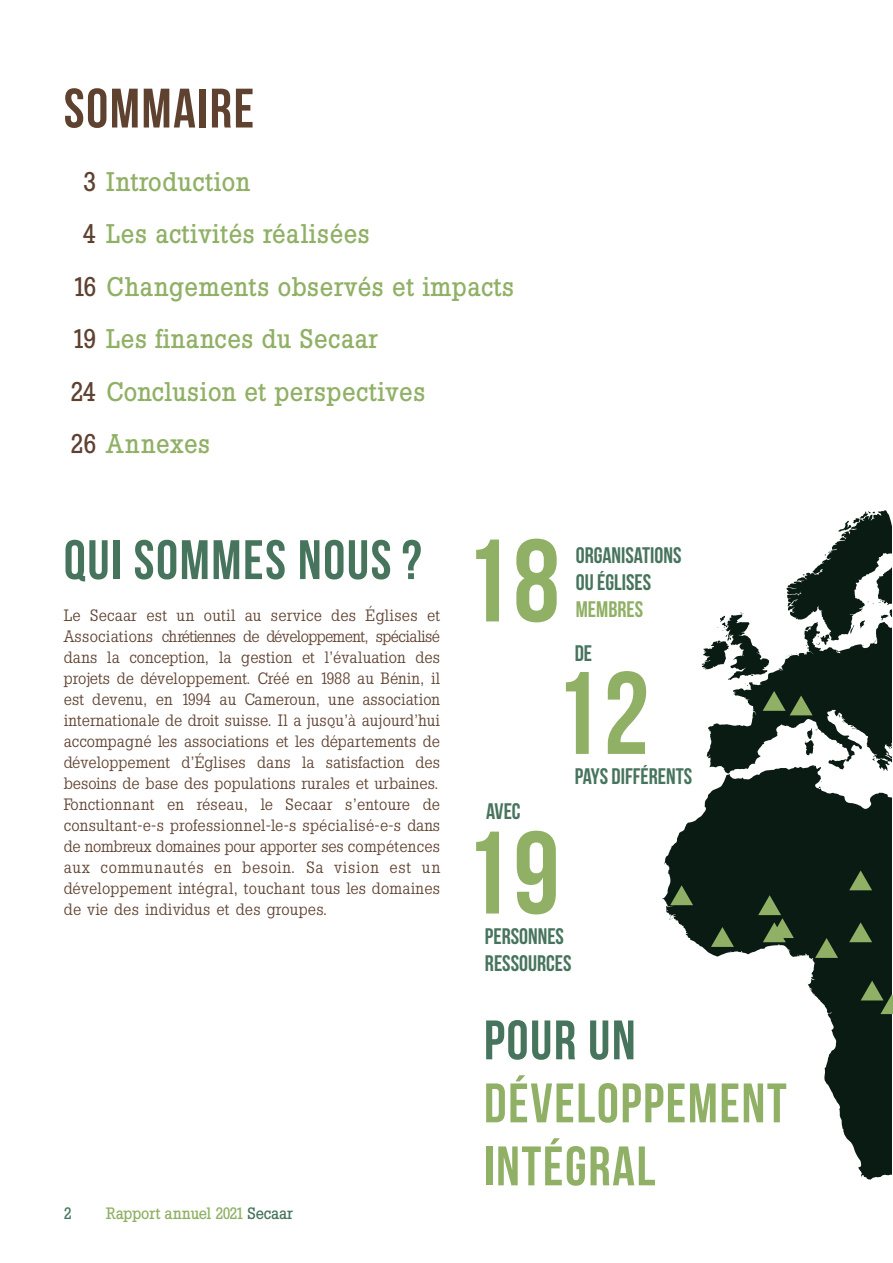
<style>
.page{position:relative;width:893px;height:1263px;background:#fff}
.page>*{position:absolute;margin:0;border:0;box-sizing:border-box;transform-origin:0 0}
.t1{font:117px/132.4px "Bebas Neue";color:#90b065}
.t2{font:55.5px/63px "Bebas Neue";letter-spacing:.03em;color:#90b065}
.t3{font:55.5px "Bebas Neue";letter-spacing:.03em;color:#47745d}
.t4{font:55.5px "Bebas Neue";letter-spacing:.03em;color:#5f4130}
.t5{font:500 27px "Slab Tall X";letter-spacing:.03em;color:#90b065}
.t6{font:22.5px/27px "Bebas Neue";color:#47745d}
.t7{font:22.5px "Bebas Neue";color:#90b065}
.t8{font:16.5px/21px "Slab Tall X";letter-spacing:.02em;color:#5f4130;text-align:justify}
.t9{font:500 16.5px "Slab Tall X";color:#90b065}
.t10{font:500 16.5px "Slab Tall X";color:#47745d}
.s1{color:#5f4130}
.s2{color:#47745d}
</style>
<div class="page">
<svg style="left:662px;top:664px;width:230px;height:516px"></svg>
<svg style="left:702px;top:510px;width:190px;height:263px"></svg>
<svg style="left:670px;top:885px;width:23px;height:20px"></svg>
<svg style="left:815px;top:938px;width:23px;height:20px"></svg>
<svg style="left:849px;top:922px;width:23px;height:20px"></svg>
<svg style="left:849px;top:870px;width:23px;height:20px"></svg>
<svg style="left:861px;top:981px;width:32px;height:33px"></svg>
<svg style="left:758px;top:895px;width:36px;height:47px;background:#395030"></svg>
<svg style="left:711px;top:927px;width:23px;height:20px"></svg>
<h2 class="t4" style="left:64px;top:78px;width:192px">SOMMAIRE</h2>
<h3 class="t5" style="left:83px;top:165px;width:168px"><span class="s1">3</span> Introduction</h3>
<h3 class="t5" style="left:83px;top:218px;width:288px"><span class="s1">4</span> Les activités réalisées</h3>
<h3 class="t5" style="left:71px;top:270px;width:444px"><span class="s1">16</span> Changements observés et impacts</h3>
<h3 class="t5" style="left:71px;top:323px;width:308px"><span class="s1">19</span> Les finances du Secaar</h3>
<h3 class="t5" style="left:70px;top:375px;width:356px"><span class="s1">24</span> Conclusion et perspectives</h3>
<h3 class="t5" style="left:71px;top:428px;width:141px"><span class="s1">26</span> Annexes</h3>
<h2 class="t3" style="left:64px;top:529px;width:359px">QUI SOMMES NOUS?</h2>
<p class="t8" style="left:64px;top:605px;width:378px">Le Secaar est un outil au service des Églises et Associations chrétiennes de développement, spécialisé dans la conception, la gestion et l’évaluation des projets de développement. Créé en 1988 au Bénin, il est devenu, en 1994 au Cameroun, une association internationale de droit suisse. Il a jusqu’à aujourd’hui accompagné les associations et les départements de développement d’Églises dans la satisfaction des besoins de base des populations rurales et urbaines.<br>Fonctionnant en réseau, le Secaar s’entoure de consultant-e-s professionnel-le-s spécialisé-e-s dans de nombreux domaines pour apporter ses compétences aux communautés en besoin. Sa vision est un développement intégral, touchant tous les domaines de vie des individus et des groupes.</p>
<p class="t10" style="left:64px;top:1203px;width:10px">2</p>
<p class="t9" style="left:106px;top:1203px;width:188px">Rapport annuel 2021 <span class="s2">Secaar</span></p>
<h1 class="t1" style="left:553px;top:513px;width:98px;text-indent:-90px">18<br>12</h1>
<h3 class="t6" style="left:576px;top:541px;width:107px">ORGANISATIONS<br>OU ÉGLISES</h3>
<h3 class="t7" style="left:576px;top:597px;width:69px">MEMBRES</h3>
<h3 class="t6" style="left:575px;top:640px;width:19px">DE</h3>
<h3 class="t6" style="left:486px;top:797px;width:36px">AVEC</h3>
<h1 class="t1" style="left:463px;top:805px;width:98px">19</h1>
<h3 class="t6" style="left:575px;top:762px;width:119px">PAYS DIFFÉRENTS</h3>
<h3 class="t6" style="left:485px;top:922px;width:88px">PERSONNES<br>RESSOURCES</h3>
<h2 class="t3" style="left:484px;top:1010px;width:153px">POUR UN</h2>
<h2 class="t2" style="left:484px;top:1071px;width:304px">DÉVELOPPEMENT<br>INTÉGRAL</h2>
</div>
